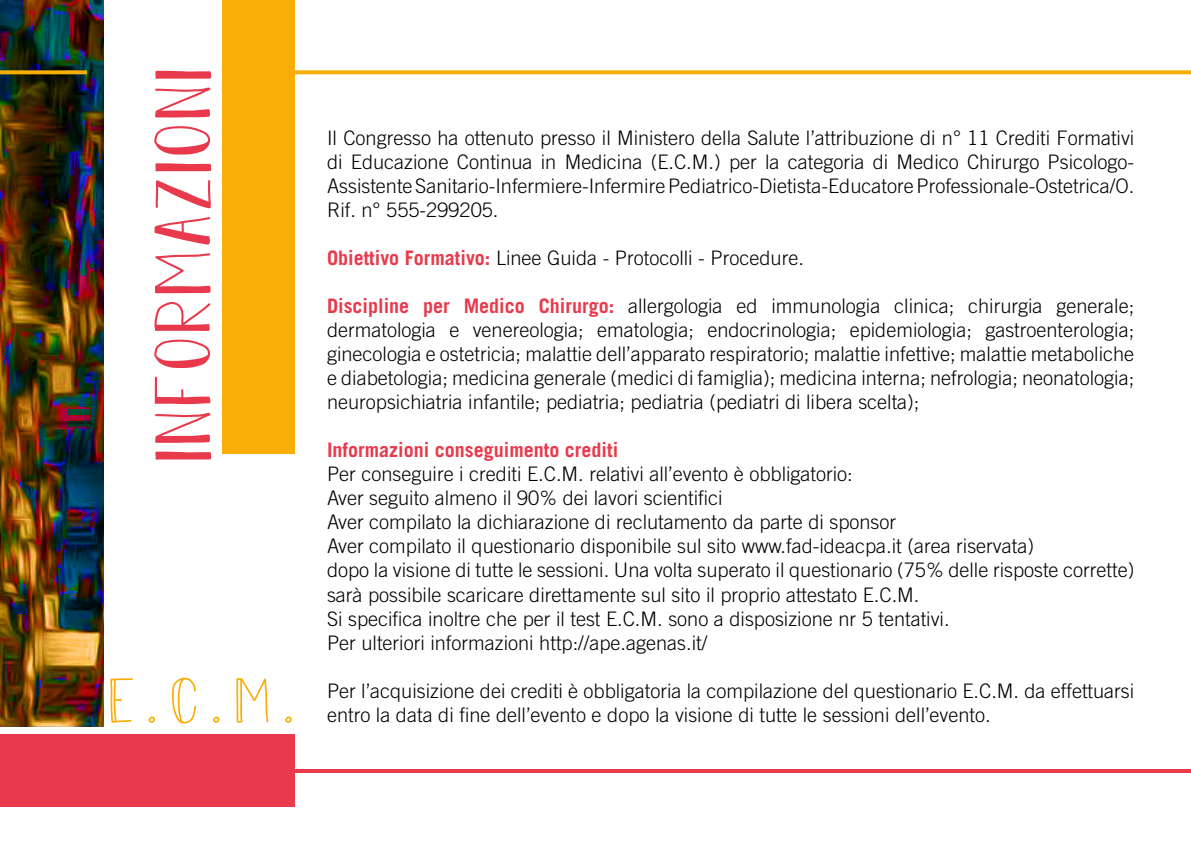
<style>
.page{position:relative;width:1191px;height:851px;background:#fff}
.page>*{position:absolute;margin:0;border:0;box-sizing:border-box;transform-origin:0 0}
.t1{font:80px "Dominique";letter-spacing:.01em;color:#e83a4c}
.t2{font:64px "Dominique";color:#f8ad07}
.t3{font:300 20px/24px "Trade Gothic";color:#000;text-align:justify}
.t4{font:700 20px "Trade Gothic";color:#e83a4c}
.s1{font-weight:700;color:#e83a4c}
</style>
<div class="page">
<div style="left:223px;top:0;width:72px;height:453px;background:#f8ad07"></div>
<div style="left:0;top:734px;width:295px;height:72px;background:#e83a4c"></div>
<svg style="left:295px;top:70px;width:896px;height:4px;background:#f8b31b"></svg>
<hr style="left:295px;top:769px;width:896px;height:3px;background:#e83a4c">
<img style="left:0;top:0;width:104px;height:726px">
<svg style="left:0;top:70px;width:87px;height:4px"></svg>
<h1 class="t1" style="left:136px;top:463px;width:398px;rotate:-90deg">informazioni</h1>
<h2 class="t2" style="left:107px;top:663px;width:189px">E.C.M.</h2>
<p class="t3" style="left:327px;top:126px;width:809px">I l Congresso ha ottenuto presso il Ministero della Salute l’attribuzione di n° 11 Crediti Formativi di Educazione Continua in Medicina (E.C.M.) per la categoria di Medico Chirurgo Psicologo-Assistente Sanitario-I nfermiere-I nfermire Pediatrico-Dietista-Educatore Professionale-Ostetrica/O.<br>Rif. n° 555-299205.</p>
<p class="t3" style="left:327px;top:246px;width:478px"><span class="s1">Obiettivo Formativo:</span> Linee Guida - Protocolli - Procedure.</p>
<p class="t3" style="left:327px;top:294px;width:808px"><span class="s1">Discipline per Medico Chirurgo:</span> allergologia ed immunologia clinica; chirurgia generale; dermatologia e venereologia; ematologia; endocrinologia; epidemiologia; gastroenterologia; ginecologia e ostetricia; malattie dell’apparato respiratorio; malattie infettive; malattie metaboliche e diabetologia; medicina generale (medici di famiglia); medicina interna; nefrologia; neonatologia; neuropsichiatria infantile; pediatria; pediatria (pediatri di libera scelta);</p>
<p class="t4" style="left:327px;top:438px;width:293px">Informazioni conseguimento crediti</p>
<p class="t3" style="left:327px;top:462px;width:809px;text-align:left">Per conseguire i crediti E.C.M. relativi all’evento è obbligatorio:<br>Aver seguito almeno il 90% dei lavori scientifici<br>Aver compilato la dichiarazione di reclutamento da parte di sponsor<br>Aver compilato il questionario disponibile sul sito www.fad-ideacpa.it (area riservata)<br>dopo la visione di tutte le sessioni. U na volta superato il questionario (75% delle risposte corrette) sarà possibile scaricare direttamente sul sito il proprio attestato E.C.M.<br>Si specifica inoltre che per il test E.C.M. sono a disposizione nr 5 tentativi.<br>Per ulteriori informazioni http://ape.agenas.it/</p>
<p class="t3" style="left:327px;top:678px;width:808px">Per l’acquisizione dei crediti è obbligatoria la compilazione del questionario E.C.M. da effettuarsi entro la data di fine dell’evento e dopo la visione di tutte le sessioni dell’evento.</p>
</div>
